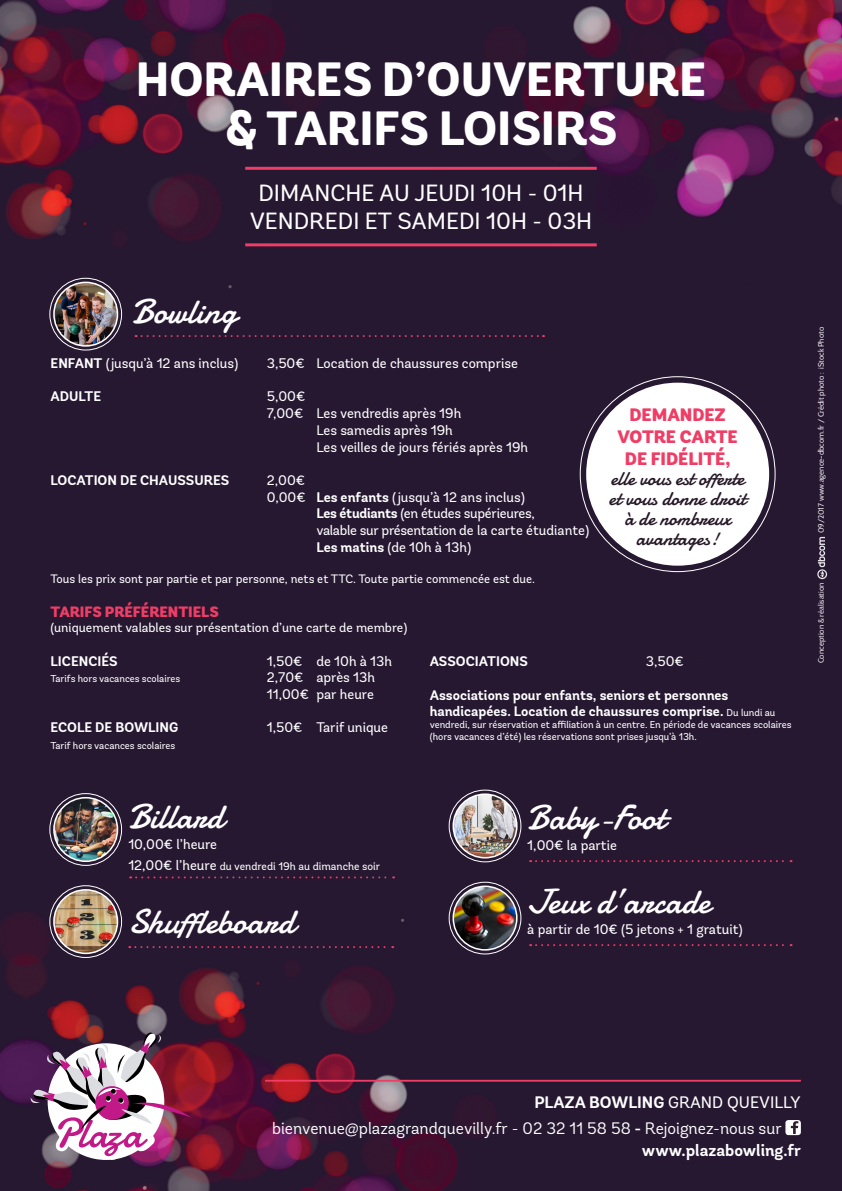
<style>
.page{position:relative;width:842px;height:1191px;background:#271832}
.page>*{position:absolute;margin:0;border:0;box-sizing:border-box;transform-origin:0 0}
.t1{font:800 48px "Andes Rounded";color:#fff}
.t2{font:34.7px "Damion";color:#fff}
.t3{font:23.4px "Andes Rounded";color:#fff}
.t4{font:20.1px/20.1px "Damion";color:#261827;text-align:center}
.t5{font:900 18px "Andes Rounded";color:#ef3d65}
.t6{font:16.6px "Andes Rounded";color:#fff}
.t7{font:16.6px "Andes Rounded";color:#fff}
.t8{font:700 16.6px "Andes Rounded";color:#fff}
.t9{font:900 15px "Andes Rounded";color:#ef3d65}
.t10{font:13.9px "Andes Rounded";color:#fff}
.t11{font:700 13.9px/16.7px "Andes Rounded";color:#fff}
.t12{font:13.9px/16.7px "Andes Rounded";letter-spacing:-.02em;color:#fff}
.t13{font:13px "Andes Rounded";color:#fff}
.t14{font:12.2px "Andes Rounded";color:#fff}
.t15{font:11px "Andes Rounded";color:#fff}
.t16{font:10px/12px "Andes Rounded";color:#fff}
.t17{font:7.9px "Cabin";color:#fff}
.s1{font-weight:700}
.s2{font-size:13.9px}
.s3{font-weight:400;font-size:10px}
</style>
<div class="page">
<img style="left:421px;top:0;width:421px;height:247px">
<img style="left:0;top:0;width:387px;height:289px">
<img style="left:0;top:911px;width:560px;height:280px">
<hr style="left:265px;top:1079px;width:536px;height:2px;background:#ef3d65">
<div style="left:785px;top:1120px;width:16px;height:15px;background:#fff;border-radius:3px"></div>
<svg style="left:791px;top:1121px;width:7px;height:13px"></svg>
<hr style="left:245px;top:243px;width:352px;height:3px;background:#ef3d65">
<hr style="left:245px;top:167px;width:352px;height:3px;background:#ef3d65">
<svg style="left:136px;top:335px;width:408px;height:2px"></svg>
<svg style="left:530px;top:860px;width:261px;height:2px"></svg>
<svg style="left:130px;top:876px;width:264px;height:2px"></svg>
<svg style="left:530px;top:944px;width:261px;height:2px"></svg>
<svg style="left:129px;top:946px;width:264px;height:2px"></svg>
<div style="left:50px;top:278px;width:72px;height:72px;border:1px solid #fff;border-radius:50%"></div>
<img style="left:54px;top:283px;width:63px;height:63px">
<div style="left:53px;top:282px;width:65px;height:65px;border:2px solid #fff;border-radius:50%"></div>
<div style="left:449px;top:790px;width:72px;height:72px;border:1px solid #fff;border-radius:50%"></div>
<img style="left:453px;top:794px;width:64px;height:63px;border-radius:32px">
<div style="left:452px;top:793px;width:66px;height:65px;border:2px solid #fff;border-radius:50%"></div>
<div style="left:50px;top:793px;width:72px;height:72px;border:1px solid #fff;border-radius:50%"></div>
<img style="left:54px;top:797px;width:63px;height:64px;border-radius:32px">
<div style="left:53px;top:797px;width:65px;height:65px;border:2px solid #fff;border-radius:50%"></div>
<div style="left:50px;top:885px;width:72px;height:72px;border:1px solid #fff;border-radius:50%"></div>
<img style="left:54px;top:890px;width:63px;height:63px;border-radius:32px">
<div style="left:53px;top:889px;width:65px;height:65px;border:2px solid #fff;border-radius:50%"></div>
<div style="left:449px;top:882px;width:72px;height:72px;border:1px solid #fff;border-radius:50%"></div>
<img style="left:453px;top:886px;width:64px;height:64px;border-radius:32px">
<div style="left:452px;top:885px;width:66px;height:65px;border:2px solid #fff;border-radius:50%"></div>
<svg style="left:817px;top:537px;width:10px;height:42px"></svg>
<div style="left:586px;top:383px;width:183px;height:182px;background:#fff;border-radius:50%"></div>
<svg style="left:30px;top:1030px;width:161px;height:132px"></svg>
<p class="t1" style="left:136px;top:49px;width:572px">HORAIRES D’OUVERTURE</p>
<p class="t1" style="left:225px;top:98px;width:394px">&amp; TARIFS LOISIRS</p>
<p class="t3" style="left:258px;top:179px;width:327px">DIMANCHE AU JEUDI 10H - 01H</p>
<p class="t3" style="left:250px;top:207px;width:344px">VENDREDI ET SAMEDI 10H - 03H</p>
<p class="t2" style="left:132px;top:288px;width:106px">Bowling</p>
<p class="t10" style="left:51px;top:355px;width:189px"><span class="s1">ENFANT</span> (jusqu’à 12 ans inclus)</p>
<p class="t10" style="left:267px;top:355px;width:253px">3,50€ Location de chaussures comprise</p>
<p class="t11" style="left:51px;top:389px;width:52px">ADULTE</p>
<p class="t10" style="left:267px;top:388px;width:40px">5,00€</p>
<p class="t10" style="left:267px;top:405px;width:196px">7,00€ Les vendredis après 19h</p>
<p class="t10" style="left:316px;top:421px;width:138px">Les samedis après 19h</p>
<p class="t10" style="left:316px;top:438px;width:213px">Les veilles de jours fériés après 19h</p>
<p class="t11" style="left:51px;top:472px;width:180px">LOCATION DE CHAUSSURES</p>
<p class="t10" style="left:267px;top:471px;width:40px">2,00€</p>
<p class="t10" style="left:267px;top:488px;width:259px">0,00€ <span class="s1">Les enfants</span> (jusqu’à 12 ans inclus)</p>
<p class="t12" style="left:316px;top:505px;width:274px"><span class="s1">Les étudiants</span> (en études supérieures,<br>valable sur présentation de la carte étudiante)</p>
<p class="t10" style="left:316px;top:538px;width:156px"><span class="s1">Les matins</span> (de 10h à 13h)</p>
<p class="t14" style="left:51px;top:571px;width:486px">Tous les prix sont par partie et par personne, nets et TTC. Toute partie commencée est due.</p>
<p class="t5" style="left:629px;top:403px;width:98px">DEMANDEZ</p>
<p class="t5" style="left:618px;top:425px;width:122px">VOTRE CARTE</p>
<p class="t5" style="left:625px;top:446px;width:107px">DE FIDÉLITÉ,</p>
<p class="t4" style="left:611px;top:468px;width:135px">elle vous est offerte</p>
<p class="t4" style="left:609px;top:488px;width:138px">et vous donne droit à de nombreux avantages!</p>
<p class="t9" style="left:51px;top:602px;width:169px">TARIFS PRÉFÉRENTIELS</p>
<p class="t13" style="left:51px;top:620px;width:358px">(uniquement valables sur présentation d’une carte de membre)</p>
<p class="t11" style="left:51px;top:653px;width:68px">LICENCIÉS</p>
<p class="t10" style="left:267px;top:652px;width:127px">1,50€ de 10h à 13h</p>
<p class="t16" style="left:51px;top:673px;width:131px">Tarifs hors vacances scolaires</p>
<p class="t10" style="left:267px;top:669px;width:110px">2,70€ après 13h</p>
<p class="t10" style="left:267px;top:686px;width:109px">11,00€ par heure</p>
<p class="t11" style="left:51px;top:720px;width:129px">ECOLE DE BOWLING</p>
<p class="t10" style="left:267px;top:719px;width:123px">1,50€ Tarif unique</p>
<p class="t16" style="left:51px;top:740px;width:126px">Tarif hors vacances scolaires</p>
<p class="t2" style="left:128px;top:793px;width:97px">Billard</p>
<p class="t10" style="left:128px;top:836px;width:90px">10,00€ l’heure</p>
<p class="t15" style="left:128px;top:860px;width:253px"><span class="s2">12,00€ l’heure</span> du vendredi 19h au dimanche soir</p>
<p class="t2" style="left:128px;top:898px;width:168px">Shuffleboard</p>
<p class="t11" style="left:430px;top:653px;width:100px">ASSOCIATIONS</p>
<p class="t10" style="left:646px;top:653px;width:39px">3,50€</p>
<p class="t11" style="left:430px;top:687px;width:347px">Associations pour enfants, seniors et personnes handicapées. Location de chaussures comprise. <span class="s3">Du lundi au</span></p>
<p class="t16" style="left:430px;top:719px;width:363px">vendredi, sur réservation et affiliation à un centre. En période de vacances scolaires (hors vacances d’été) les réservations sont prises jusqu’à 13h.</p>
<p class="t2" style="left:527px;top:794px;width:140px">Baby-Foot</p>
<p class="t10" style="left:527px;top:837px;width:91px">1,00€ la partie</p>
<p class="t2" style="left:527px;top:878px;width:185px">Jeux d’arcade</p>
<p class="t10" style="left:527px;top:920px;width:217px">à partir de 10€ (5 jetons + 1 gratuit)</p>
<p class="t17" style="left:816px;top:533px;width:208px;rotate:-90deg">09/2017 www.agence-dbcom.fr / Crédit photo : iStock Photo</p>
<p class="t17" style="left:816px;top:663px;width:82px;rotate:-90deg">Conception &amp; réalisation</p>
<p class="t7" style="left:534px;top:1092px;width:268px"><span class="s1">PLAZA BOWLING</span> GRAND QUEVILLY</p>
<p class="t6" style="left:272px;top:1118px;width:511px">bienvenue@plazagrandquevilly.fr - 02 32 11 58 58 <span class="s1">-</span> Rejoignez-nous sur</p>
<p class="t8" style="left:642px;top:1139px;width:160px">www.plazabowling.fr</p>
</div>
